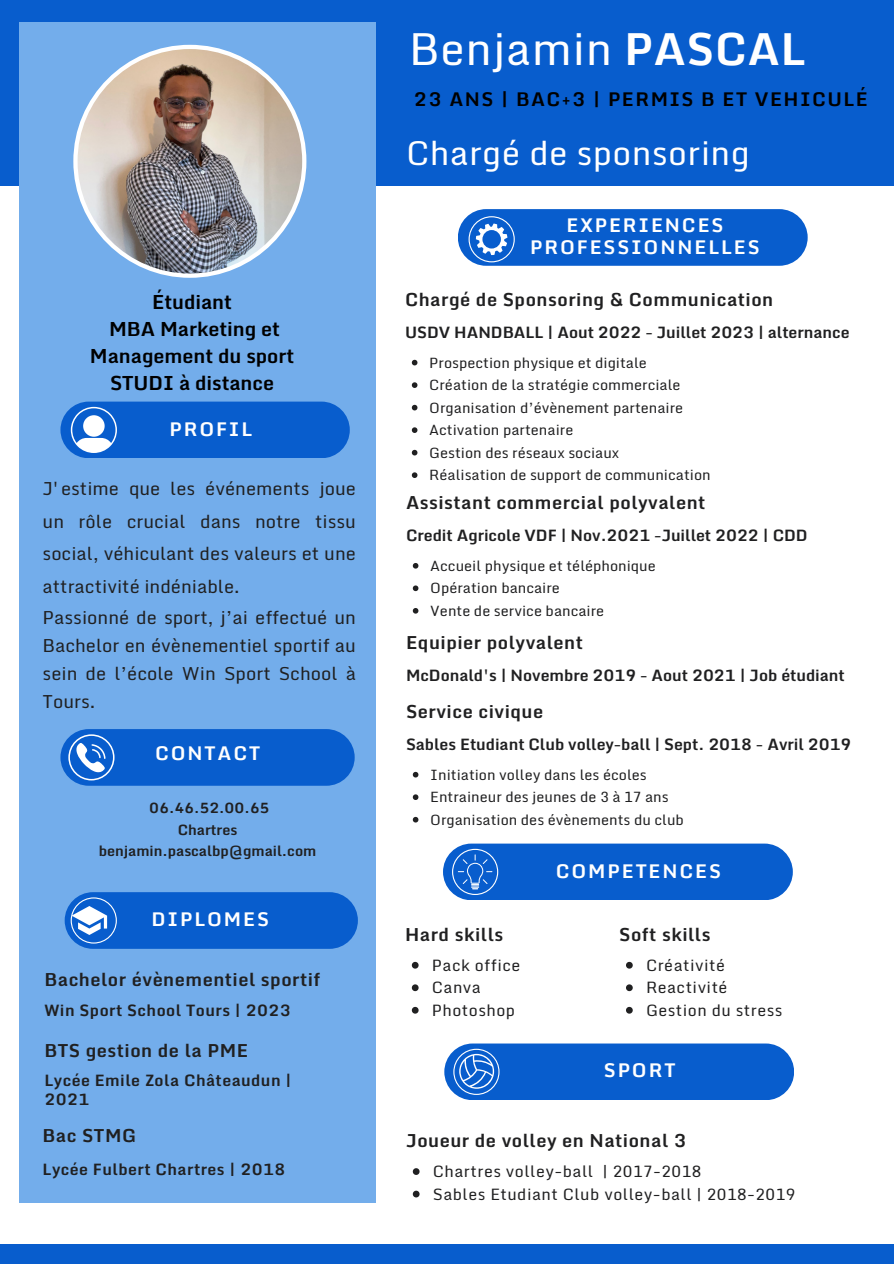
<style>
.page{position:relative;width:894px;height:1264px;background:#fff}
.page>*{position:absolute;margin:0;border:0;box-sizing:border-box;transform-origin:0 0}
.t1{font:44.25px "Monda";letter-spacing:.01em;color:#fff}
.t2{font:33px "Monda";letter-spacing:.01em;color:#fff}
.t3{font:700 19.5px/27px "Monda";color:#000;text-align:center}
.t4{font:700 18.9px/22.5px "Monda";letter-spacing:.1em;color:#fff;text-align:center}
.t5{font:700 18.9px "Monda";letter-spacing:.08em;color:#000}
.t6{font:18px/32.7px "Monda";color:#202021;text-align:justify}
.t7{font:700 18px "Monda";letter-spacing:.03em;color:#202021}
.t8{font:700 15.75px "Monda";color:#202021}
.t9{font:15.75px "Monda";letter-spacing:.03em;color:#202021}
.t10{font:700 15.75px/18px "Monda";letter-spacing:.03em;color:#202021}
.t11{font:14.25px "Monda";color:#202021}
.t12{font:700 14.25px "Monda";color:#202021}
.s1{font-weight:700}
</style>
<div class="page">
<div style="left:0;top:0;width:893px;height:186px;background:#085dcd"></div>
<div style="left:457px;top:209px;width:350px;height:57px;background:#085dcd;border-radius:28px"></div>
<div style="left:19px;top:22px;width:356px;height:1180px;background:#73adeb"></div>
<img style="left:73px;top:45px;width:233px;height:233px">
<div style="left:60px;top:401px;width:289px;height:57px;background:#085dcd;border-radius:28px"></div>
<svg style="left:71px;top:407px;width:46px;height:46px"></svg>
<div style="left:60px;top:729px;width:294px;height:56px;background:#085dcd;border-radius:28px"></div>
<svg style="left:68px;top:734px;width:46px;height:46px"></svg>
<div style="left:65px;top:892px;width:293px;height:56px;background:#085dcd;border-radius:28px"></div>
<svg style="left:71px;top:897px;width:46px;height:46px"></svg>
<svg style="left:468px;top:216px;width:46px;height:46px"></svg>
<div style="left:0;top:1244px;width:893px;height:19px;background:#085dcd"></div>
<div style="left:443px;top:843px;width:349px;height:57px;background:#085dcd;border-radius:28px"></div>
<svg style="left:452px;top:848px;width:46px;height:47px"></svg>
<div style="left:444px;top:1043px;width:349px;height:57px;background:#085dcd;border-radius:28px"></div>
<svg style="left:453px;top:1048px;width:46px;height:46px"></svg>
<svg style="left:412px;top:563px;width:6px;height:5px"></svg>
<svg style="left:412px;top:585px;width:6px;height:6px"></svg>
<svg style="left:412px;top:608px;width:6px;height:5px"></svg>
<svg style="left:411px;top:360px;width:6px;height:5px"></svg>
<svg style="left:411px;top:382px;width:6px;height:6px"></svg>
<svg style="left:411px;top:405px;width:6px;height:5px"></svg>
<svg style="left:411px;top:427px;width:6px;height:6px"></svg>
<svg style="left:411px;top:450px;width:6px;height:5px"></svg>
<svg style="left:411px;top:472px;width:6px;height:6px"></svg>
<svg style="left:412px;top:771px;width:6px;height:6px"></svg>
<svg style="left:412px;top:794px;width:6px;height:6px"></svg>
<svg style="left:412px;top:816px;width:6px;height:6px"></svg>
<svg style="left:412px;top:1168px;width:7px;height:6px"></svg>
<svg style="left:412px;top:1190px;width:7px;height:7px"></svg>
<svg style="left:411px;top:961px;width:7px;height:7px"></svg>
<svg style="left:411px;top:984px;width:7px;height:7px"></svg>
<svg style="left:411px;top:1006px;width:7px;height:7px"></svg>
<svg style="left:626px;top:961px;width:6px;height:7px"></svg>
<svg style="left:626px;top:984px;width:6px;height:7px"></svg>
<svg style="left:626px;top:1006px;width:6px;height:7px"></svg>
<p class="t3" style="left:90px;top:288px;width:206px">Étudiant<br>MBA Marketing et<br>Management du sport<br>STUDI à distance</p>
<h3 class="t4" style="left:169px;top:417px;width:84px">PROFIL</h3>
<h3 class="t6" style="left:43px;top:472px;width:315px">J'estime que les événements joue un rôle crucial dans notre tissu social, véhiculant des valeurs et une attractivité indéniable.</h3>
<h5 class="t6" style="left:43px;top:602px;width:315px;line-height:28.2px">Passionné de sport, j’ai effectué un Bachelor en évènementiel sportif au sein de l’école Win Sport School à Tours.</h5>
<h2 class="t4" style="left:155px;top:741px;width:107px">CONTACT</h2>
<h3 class="t12" style="left:149px;top:796px;width:122px">06.46.52.00.65</h3>
<h6 class="t12" style="left:178px;top:817px;width:61px">Chartres</h6>
<p class="t12" style="left:99px;top:838px;width:219px">benjamin.pascalbp@gmail.com</p>
<p class="t4" style="left:151px;top:907px;width:119px">DIPLOMES</p>
<h6 class="t7" style="left:44px;top:964px;width:277px">Bachelor évènementiel sportif</h6>
<p class="t10" style="left:44px;top:1001px;width:248px">Win Sport School Tours | 2023</p>
<p class="t7" style="left:44px;top:1034px;width:205px">BTS gestion de la PME</p>
<p class="t10" style="left:44px;top:1071px;width:248px">Lycée Emile Zola Châteaudun |<br>2021</p>
<h3 class="t7" style="left:43px;top:1119px;width:95px">Bac STMG</h3>
<h4 class="t10" style="left:43px;top:1160px;width:244px">Lycée Fulbert Chartres | 2018</h4>
<h6 class="t1" style="left:409px;top:12px;width:398px">Benjamin <span class="s1">PASCAL</span></h6>
<h6 class="t5" style="left:413px;top:83px;width:455px">23 ANS | BAC+3 | PERMIS B ET VEHICULÉ</h6>
<p class="t2" style="left:406px;top:125px;width:345px">Chargé de sponsoring</p>
<h4 class="t4" style="left:530px;top:213px;width:231px">EXPERIENCES<br>PROFESSIONNELLES</h4>
<h4 class="t7" style="left:405px;top:284px;width:369px">Chargé de Sponsoring &amp; Communication</h4>
<p class="t8" style="left:405px;top:319px;width:446px">USDV HANDBALL | Aout 2022 - Juillet 2023 | alternance</p>
<h6 class="t11" style="left:429px;top:350px;width:219px">Prospection physique et digitale</h6>
<p class="t11" style="left:429px;top:373px;width:253px">Création de la stratégie commerciale</p>
<p class="t11" style="left:429px;top:395px;width:255px">Organisation d’évènement partenaire</p>
<p class="t11" style="left:429px;top:418px;width:145px">Activation partenaire</p>
<p class="t11" style="left:429px;top:440px;width:191px">Gestion des réseaux sociaux</p>
<p class="t11" style="left:429px;top:463px;width:283px">Réalisation de support de communication</p>
<h6 class="t7" style="left:406px;top:487px;width:301px">Assistant commercial polyvalent</h6>
<p class="t8" style="left:406px;top:522px;width:403px">Credit Agricole VDF | Nov.2021 -Juillet 2022 | CDD</p>
<h4 class="t11" style="left:430px;top:553px;width:227px">Accueil physique et téléphonique</h4>
<h6 class="t11" style="left:430px;top:576px;width:131px">Opération bancaire</h6>
<h3 class="t11" style="left:430px;top:598px;width:175px">Vente de service bancaire</h3>
<p class="t7" style="left:406px;top:627px;width:178px">Equipier polyvalent</p>
<h4 class="t8" style="left:406px;top:662px;width:440px">McDonald's | Novembre 2019 - Aout 2021 | Job étudiant</h4>
<h4 class="t7" style="left:406px;top:696px;width:139px">Service civique</h4>
<p class="t8" style="left:406px;top:731px;width:447px">Sables Etudiant Club volley-ball | Sept. 2018 - Avril 2019</p>
<h6 class="t11" style="left:430px;top:762px;width:218px">Initiation volley dans les écoles</h6>
<p class="t11" style="left:430px;top:785px;width:240px">Entraineur des jeunes de 3 à 17 ans</p>
<p class="t11" style="left:430px;top:807px;width:255px">Organisation des évènements du club</p>
<p class="t7" style="left:405px;top:919px;width:100px">Hard skills</p>
<p class="t9" style="left:432px;top:951px;width:90px">Pack office</p>
<p class="t9" style="left:432px;top:974px;width:51px">Canva</p>
<p class="t9" style="left:432px;top:996px;width:85px">Photoshop</p>
<h4 class="t4" style="left:555px;top:859px;width:167px">COMPETENCES</h4>
<h3 class="t7" style="left:619px;top:919px;width:93px">Soft skills</h3>
<h4 class="t9" style="left:645px;top:951px;width:80px">Créativité</h4>
<p class="t9" style="left:645px;top:974px;width:83px">Reactivité</p>
<p class="t9" style="left:645px;top:996px;width:138px">Gestion du stress</p>
<p class="t4" style="left:603px;top:1058px;width:73px">SPORT</p>
<h4 class="t7" style="left:406px;top:1125px;width:282px">Joueur de volley en National 3</h4>
<h6 class="t9" style="left:432px;top:1158px;width:270px">Chartres volley-ball | 2017-2018</h6>
<h4 class="t9" style="left:432px;top:1180px;width:364px">Sables Etudiant Club volley-ball | 2018-2019</h4>
</div>
